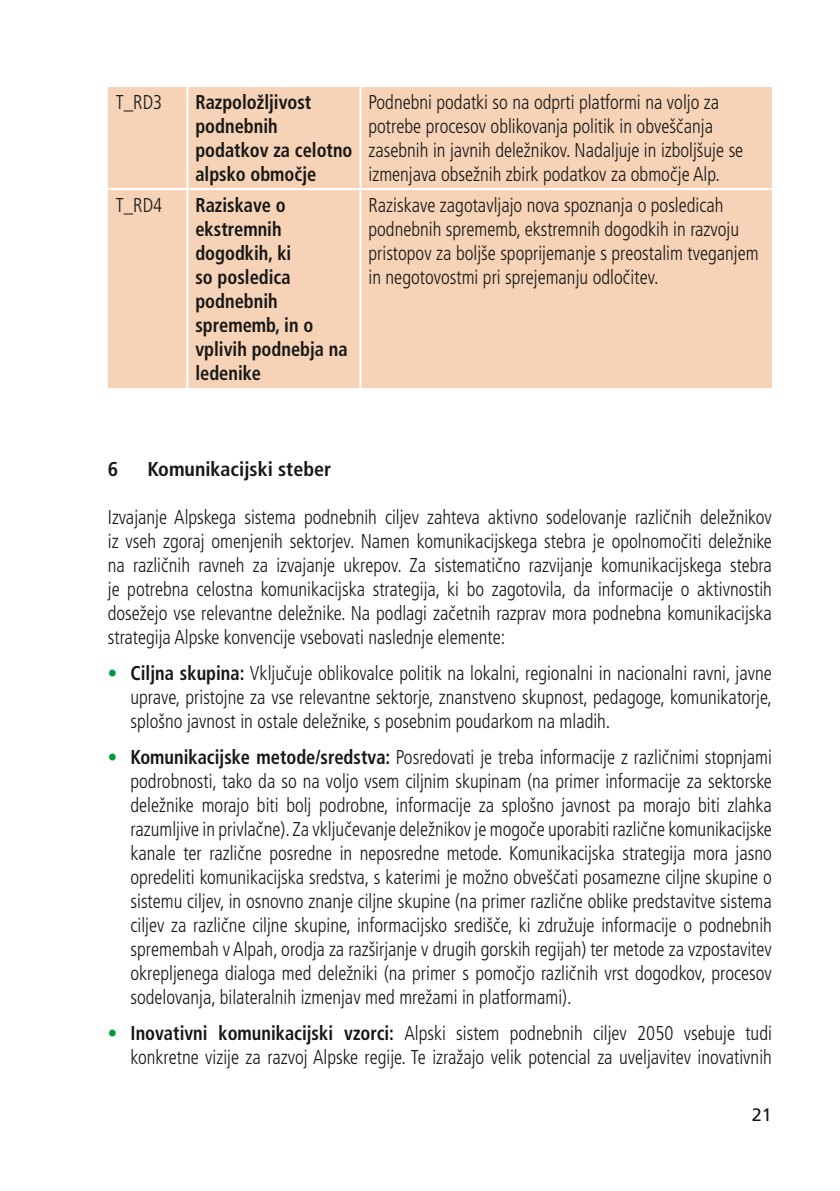
<style>
.page{position:relative;width:840px;height:1191px;background:#fff}
.page>*{position:absolute;margin:0;border:0;box-sizing:border-box;transform-origin:0 0}
.t1{font:300 condensed 20px/24px "Frutiger";color:#171715;text-align:justify;scale:.94 1}
.t2{font:700 condensed 20px/24px "Frutiger";color:#171715;scale:.92 1}
.t3{font:700 condensed 20px "Frutiger";color:#171715}
.t4{font:18px "Frutiger";color:#171715}
.s1{color:#009a3c}
.s2{font-weight:700}
</style>
<div class="page">
<div style="left:108px;top:87px;width:663px;height:301px;background:#f6d3b7"></div>
<hr style="left:186px;top:87px;width:2px;height:101px;background:#fff">
<hr style="left:359px;top:87px;width:2px;height:101px;background:#fff">
<hr style="left:108px;top:188px;width:79px;height:2px;background:#fff">
<hr style="left:187px;top:188px;width:173px;height:2px;background:#fff">
<hr style="left:186px;top:190px;width:2px;height:198px;background:#fff">
<hr style="left:360px;top:188px;width:411px;height:2px;background:#fff">
<hr style="left:359px;top:190px;width:2px;height:198px;background:#fff">
<p class="t1" style="left:116px;top:90px;width:51px">T_RD3</p>
<p class="t2" style="left:195px;top:90px;width:172px">Razpoložljivost podnebnih podatkov za celotno alpsko obmocˇje</p>
<p class="t1" style="left:368px;top:90px;width:400px;text-align:left">Podnebni podatki so na odprti platformi na voljo za potrebe procesov oblikovanja politik in obvešcˇanja zasebnih in javnih deležnikov. Nadaljuje in izboljšuje se izmenjava obsežnih zbirk podatkov za obmocˇje Alp.</p>
<p class="t1" style="left:116px;top:193px;width:51px">T_RD4</p>
<p class="t2" style="left:195px;top:193px;width:167px">Raziskave o ekstremnih dogodkih, ki<br>so posledica podnebnih sprememb, in o vplivih podnebja na ledenike</p>
<p class="t1" style="left:368px;top:193px;width:416px;text-align:left">Raziskave zagotavljajo nova spoznanja o posledicah podnebnih sprememb, ekstremnih dogodkih in razvoju pristopov za boljše spoprijemanje s preostalim tveganjem in negotovostmi pri sprejemanju odlocˇitev.</p>
<p class="t3" style="left:108px;top:457px;width:12px">6</p>
<p class="t3" style="left:147px;top:457px;width:185px">Komunikacijski steber</p>
<p class="t1" style="left:108px;top:505px;width:707px">Izvajanje Alpskega sistema podnebnih ciljev zahteva aktivno sodelovanje razlicˇnih deležnikov iz vseh zgoraj omenjenih sektorjev. Namen komunikacijskega stebra je opolnomocˇiti deležnike na razlicˇnih ravneh za izvajanje ukrepov. Za sistematicˇno razvijanje komunikacijskega stebra je potrebna celostna komunikacijska strategija, ki bo zagotovila, da informacije o aktivnostih dosežejo vse relevantne deležnike. Na podlagi zacˇetnih razprav mora podnebna komunikacijska strategija Alpske konvencije vsebovati naslednje elemente:</p>
<p class="t1" style="left:130px;top:661px;width:683px;text-indent:-23px"><span class="s1">•</span> <span class="s2">Ciljna skupina:</span> Vkljucˇuje oblikovalce politik na lokalni, regionalni in nacionalni ravni, javne uprave, pristojne za vse relevantne sektorje, znanstveno skupnost, pedagoge, komunikatorje, splošno javnost in ostale deležnike, s posebnim poudarkom na mladih.</p>
<p class="t1" style="left:130px;top:745px;width:683px;text-indent:-23px"><span class="s1">•</span> <span class="s2">Komunikacijske metode/sredstva:</span> Posredovati je treba informacije z razlicˇnimi stopnjami podrobnosti, tako da so na voljo vsem ciljnim skupinam (na primer informacije za sektorske deležnike morajo biti bolj podrobne, informacije za splošno javnost pa morajo biti zlahka razumljive in privlacˇne). Za vkljucˇevanje deležnikov je mogocˇe uporabiti razlicˇne komunikacijske kanale ter razlicˇne posredne in neposredne metode. Komunikacijska strategija mora jasno opredeliti komunikacijska sredstva, s katerimi je možno obvešcˇati posamezne ciljne skupine o sistemu ciljev, in osnovno znanje ciljne skupine (na primer razlicˇne oblike predstavitve sistema ciljev za razlicˇne ciljne skupine, informacijsko središcˇe, ki združuje informacije o podnebnih spremembah v Alpah, orodja za razširjanje v drugih gorskih regijah) ter metode za vzpostavitev okrepljenega dialoga med deležniki (na primer s pomocˇjo razlicˇnih vrst dogodkov, procesov sodelovanja, bilateralnih izmenjav med mrežami in platformami).</p>
<p class="t1" style="left:108px;top:1021px;width:707px;text-align:right"><span class="s1">•</span> <span class="s2">Inovativni komunikacijski vzorci:</span> Alpski sistem podnebnih ciljev 2050 vsebuje tudi konkretne vizije za razvoj Alpske regije. Te izražajo velik potencial za uveljavitev inovativnih</p>
<p class="t4" style="left:751px;top:1103px;width:22px">21</p>
</div>
